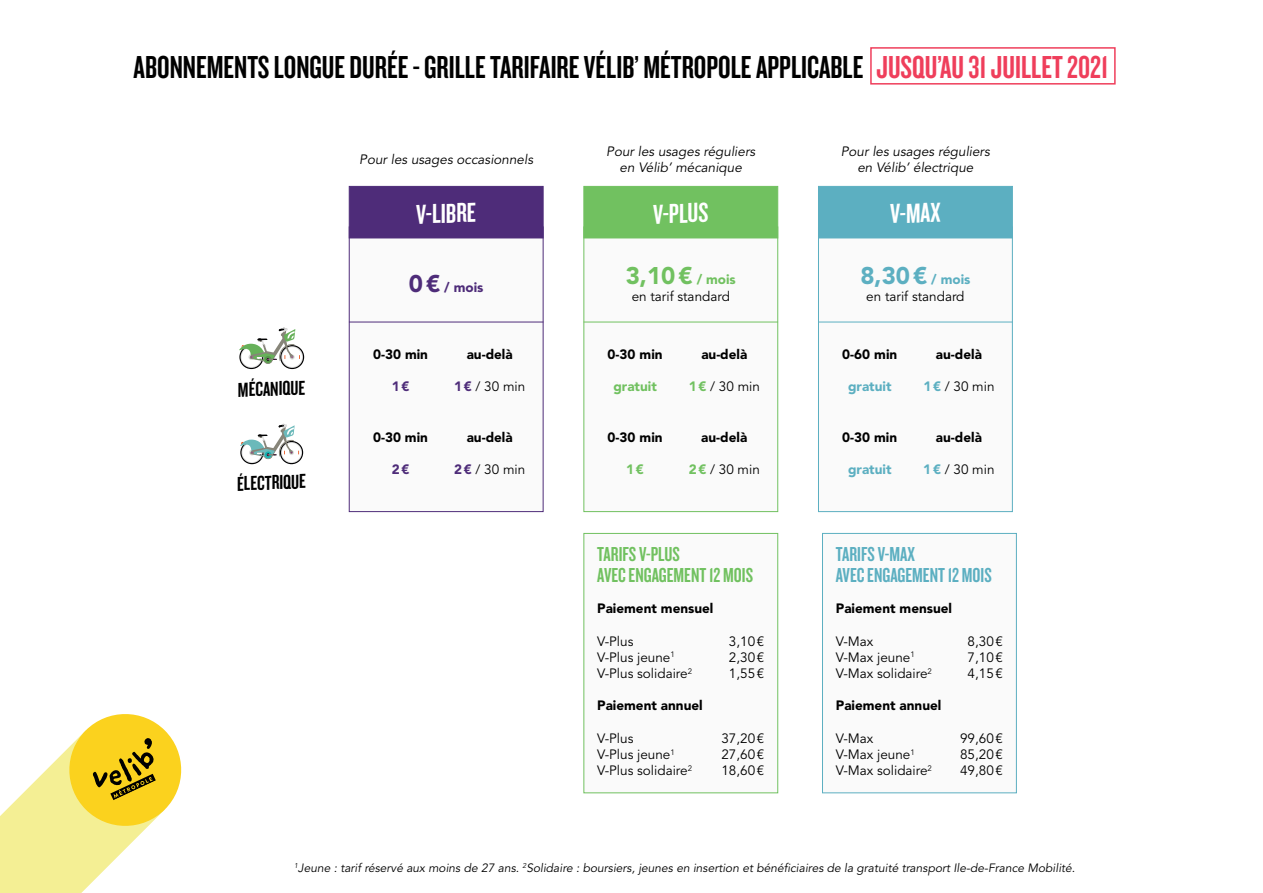
<style>
.page{position:relative;width:1263px;height:893px;background:#fff}
.page>*{position:absolute;margin:0;border:0;box-sizing:border-box;transform-origin:0 0}
.t1{font:33px "Knockout HTF48 Featherweight";color:#000}
.t2{font:28.5px "Knockout HTF48 Featherweight";color:#fff}
.t3{font:900 24px "Avenir LT Std";color:#71c160}
.t4{font:900 24px "Avenir LT Std";color:#5cafc1}
.t5{font:21px/20.4px "Knockout HTF48 Featherweight";color:#71c160}
.t6{font:21px/20.4px "Knockout HTF48 Featherweight";color:#5cafc1}
.t7{font:21px "Knockout HTF48 Featherweight";color:#000}
.t8{font:13.5px/16.2px "Avenir LT Std";color:#000}
.t9{font:900 13.5px "Avenir LT Std";color:#000}
.t10{font:italic 13.5px/16.2px "Avenir LT Std";color:#000;text-align:center}
.t11{font:900 13.5px "Avenir LT Std";color:#5cafc1}
.t12{font:900 13.5px "Avenir LT Std";color:#4e2c79}
.t13{font:900 13.5px "Avenir LT Std";color:#71c160}
.t14{font:italic 12px "Avenir LT Std";color:#000}
.s1{color:#ef3e5b}
.s2{font-size:24px}
.s3{font-size:13.5px}
.s4{font-weight:900;color:#4e2c79}
.s5{font-weight:900;color:#71c160}
.s6{font-weight:900;color:#5cafc1}
</style>
<div class="page">
<div style="left:349px;top:227px;width:194px;height:285px;background:#fafafa;border:1px solid #4e2c79"></div>
<div style="left:584px;top:533px;width:194px;height:260px;background:#fafafa;border:1px solid #71c160"></div>
<div style="left:822px;top:533px;width:195px;height:260px;background:#fafafa;border:1px solid #5cafc1"></div>
<div style="left:349px;top:186px;width:194px;height:52px;background:#4e2c79"></div>
<div style="left:584px;top:227px;width:194px;height:285px;background:#fafafa;border:1px solid #71c160"></div>
<div style="left:818px;top:227px;width:195px;height:285px;background:#fafafa;border:1px solid #5cafc1"></div>
<svg style="left:239px;top:327px;width:65px;height:42px"></svg>
<svg style="left:240px;top:423px;width:63px;height:41px"></svg>
<div style="left:584px;top:186px;width:194px;height:52px;background:#71c160"></div>
<div style="left:818px;top:186px;width:195px;height:52px;background:#5cafc1"></div>
<hr style="left:349px;top:322px;width:194px;height:1px;background:#4e2c79">
<hr style="left:584px;top:322px;width:194px;height:1px;background:#71c160">
<hr style="left:818px;top:322px;width:195px;height:1px;background:#5cafc1">
<svg style="left:0;top:714px;width:182px;height:179px"></svg>
<div style="left:870px;top:47px;width:246px;height:38px;border:2px solid #ef3e5b"></div>
<h1 class="t1" style="left:134px;top:50px;width:976px">ABONNEMENTS LONGUE DURÉE - GRILLE TARIFAIRE VÉLIB’ MÉTROPOLE APPLICABLE <span class="s1">JUSQU’AU 31 JUILLET 2021</span></h1>
<p class="t10" style="left:359px;top:152px;width:175px">Pour les usages occasionnels</p>
<h2 class="t2" style="left:415px;top:200px;width:61px;rotate:-2deg">V-LIBRE</h2>
<p class="t10" style="left:606px;top:144px;width:150px">Pour les usages réguliers en Vélib’ mécanique</p>
<p class="t10" style="left:841px;top:144px;width:150px">Pour les usages réguliers en Vélib’ électrique</p>
<h2 class="t2" style="left:652px;top:200px;width:57px;rotate:-2deg">V-PLUS</h2>
<h2 class="t2" style="left:889px;top:200px;width:52px;rotate:-2deg">V-MAX</h2>
<h3 class="t7" style="left:237px;top:379px;width:69px;rotate:-2deg">MÉCANIQUE</h3>
<h3 class="t7" style="left:237px;top:473px;width:70px;rotate:-2deg">ÉLECTRIQUE</h3>
<p class="t12" style="left:409px;top:279px;width:76px"><span class="s2">0€</span> / mois</p>
<h3 class="t3" style="left:626px;top:261px;width:112px">3,10€ <span class="s3">/ mois</span></h3>
<p class="t8" style="left:632px;top:289px;width:100px">en tarif standard</p>
<p class="t9" style="left:373px;top:346px;width:56px">0-30 min</p>
<p class="t12" style="left:392px;top:378px;width:19px">1€</p>
<p class="t9" style="left:373px;top:429px;width:56px">0-30 min</p>
<p class="t12" style="left:392px;top:461px;width:19px">2€</p>
<p class="t9" style="left:467px;top:346px;width:48px">au-delà</p>
<p class="t8" style="left:454px;top:379px;width:73px"><span class="s4">1€</span> / 30 min</p>
<p class="t9" style="left:467px;top:429px;width:48px">au-delà</p>
<p class="t8" style="left:454px;top:462px;width:73px"><span class="s4">2€</span> / 30 min</p>
<p class="t9" style="left:608px;top:346px;width:56px">0-30 min</p>
<p class="t13" style="left:613px;top:378px;width:45px">gratuit</p>
<p class="t9" style="left:608px;top:429px;width:56px">0-30 min</p>
<p class="t13" style="left:626px;top:461px;width:19px">1€</p>
<p class="t9" style="left:701px;top:346px;width:48px">au-delà</p>
<p class="t8" style="left:689px;top:379px;width:73px"><span class="s5">1€</span> / 30 min</p>
<p class="t9" style="left:701px;top:429px;width:48px">au-delà</p>
<p class="t8" style="left:689px;top:462px;width:73px"><span class="s5">2€</span> / 30 min</p>
<h3 class="t4" style="left:860px;top:261px;width:112px">8,30€ <span class="s3">/ mois</span></h3>
<p class="t8" style="left:866px;top:289px;width:100px">en tarif standard</p>
<p class="t9" style="left:842px;top:346px;width:56px">0-60 min</p>
<p class="t11" style="left:848px;top:378px;width:45px">gratuit</p>
<p class="t9" style="left:842px;top:429px;width:56px">0-30 min</p>
<p class="t11" style="left:848px;top:461px;width:45px">gratuit</p>
<p class="t9" style="left:936px;top:346px;width:48px">au-delà</p>
<p class="t8" style="left:923px;top:379px;width:73px"><span class="s6">1€</span> / 30 min</p>
<p class="t9" style="left:936px;top:429px;width:48px">au-delà</p>
<p class="t8" style="left:923px;top:462px;width:73px"><span class="s6">1€</span> / 30 min</p>
<h3 class="t5" style="left:597px;top:545px;width:157px">TARIFS V-PLUS<br>AVEC ENGAGEMENT 12 MOIS</h3>
<h3 class="t6" style="left:836px;top:545px;width:157px">TARIFS V-MAX<br>AVEC ENGAGEMENT 12 MOIS</h3>
<p class="t9" style="left:597px;top:600px;width:118px">Paiement mensuel</p>
<p class="t8" style="left:597px;top:633px;width:96px">V-Plus<br>V-Plus jeune<sup>1<br></sup>V-Plus solidaire<sup>2</sup></p>
<p class="t9" style="left:597px;top:698px;width:107px">Paiement annuel</p>
<p class="t8" style="left:597px;top:730px;width:96px">V-Plus<br>V-Plus jeune<sup>1<br></sup>V-Plus solidaire<sup>2</sup></p>
<p class="t8" style="left:729px;top:633px;width:37px;text-align:justify">3,10€ 2,30€ 1,55€</p>
<p class="t8" style="left:721px;top:730px;width:44px;text-align:justify">37,20€ 27,60€ 18,60€</p>
<p class="t9" style="left:836px;top:600px;width:118px">Paiement mensuel</p>
<p class="t8" style="left:836px;top:633px;width:98px">V-Max<br>V-Max jeune<sup>1<br></sup>V-Max solidaire<sup>2</sup></p>
<p class="t9" style="left:836px;top:698px;width:107px">Paiement annuel</p>
<p class="t8" style="left:836px;top:730px;width:98px">V-Max<br>V-Max jeune<sup>1<br></sup>V-Max solidaire<sup>2</sup></p>
<p class="t8" style="left:967px;top:633px;width:37px;text-align:justify">8,30€ 7,10€ 4,15€</p>
<p class="t8" style="left:960px;top:730px;width:44px;text-align:justify">99,60€ 85,20€ 49,80€</p>
<p class="t14" style="left:294px;top:861px;width:783px"><sup>1</sup>Jeune : tarif réservé aux moins de 27 ans. <sup>2</sup>Solidaire : boursiers, jeunes en insertion et bénéficiaires de la gratuité transport Ile-de-France Mobilité.</p>
</div>
